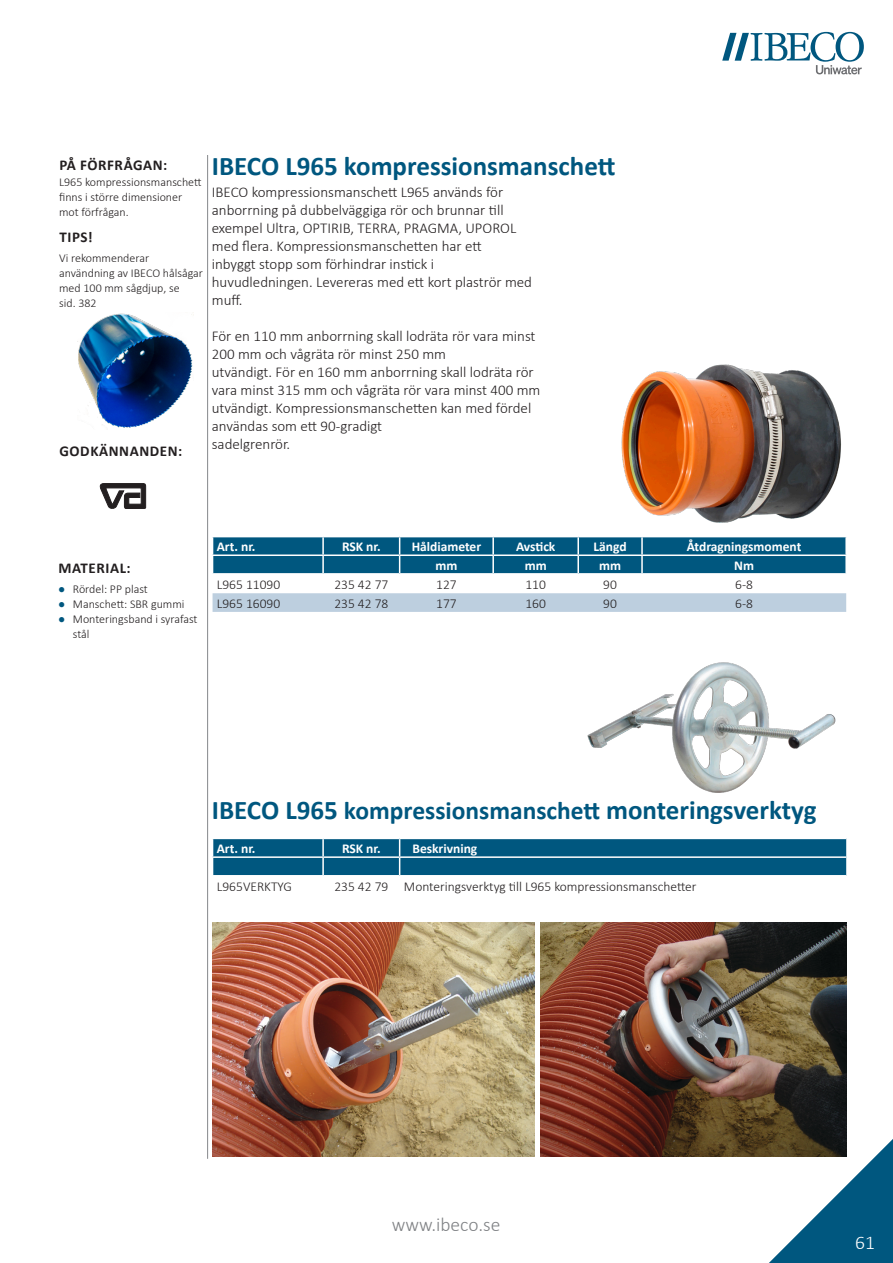
<style>
.page{position:relative;width:893px;height:1263px;background:#fff}
.page>*{position:absolute;margin:0;border:0;box-sizing:border-box;transform-origin:0 0}
.t1{font:700 27px "Calibri";color:#00577f}
.t2{font:300 19.5px "Calibri";color:#808285}
.t3{font:300 19.5px "Calibri";color:#fff}
.t4{font:300 15px/18px "Calibri";color:#231f20}
.t5{font:700 15px "Calibri";letter-spacing:.04em;color:#231f20}
.t6{font:300 13.5px "Calibri";color:#231f20}
.t7{font:700 13.5px "Calibri";color:#fff}
.t8{font:300 12px/15px "Calibri";color:#231f20}
.s1{font-weight:400;color:#00577f}
.s2{font-size:25.5px}
</style>
<div class="page">
<svg style="left:722px;top:32px;width:142px;height:42px"></svg>
<hr style="left:207px;top:155px;width:1px;height:1003px;background:#939598">
<svg style="left:747px;top:1125px;width:146px;height:138px"></svg>
<div style="left:213px;top:593px;width:633px;height:19px;background:#bdcfdf"></div>
<svg style="left:212px;top:537px;width:635px;height:37px;background:#19678b"></svg>
<img style="left:621px;top:364px;width:220px;height:159px">
<svg style="left:212px;top:838px;width:634px;height:37px;background:#136488"></svg>
<img style="left:587px;top:662px;width:249px;height:131px">
<img style="left:213px;top:923px;width:321px;height:234px">
<img style="left:540px;top:923px;width:306px;height:233px">
<svg style="left:99px;top:483px;width:47px;height:26px"></svg>
<img style="left:78px;top:313px;width:115px;height:115px">
<p class="t5" style="left:59px;top:155px;width:109px">PÅ FÖRFRÅGAN:</p>
<p class="t8" style="left:59px;top:175px;width:144px">L965 kompressionsmanschett finns i större dimensioner mot förfrågan.</p>
<p class="t5" style="left:59px;top:227px;width:35px">TIPS!</p>
<p class="t8" style="left:59px;top:250px;width:145px">Vi rekommenderar användning av IBECO hålsågar med 100 mm sågdjup, se<br>sid. 382</p>
<p class="t5" style="left:59px;top:440px;width:124px">GODKÄNNANDEN:</p>
<h1 class="t1" style="left:212px;top:147px;width:405px">IBECO L965 kompressionsmanschett</h1>
<p class="t4" style="left:212px;top:182px;width:322px">IBECO kompressionsmanschett L965 används för anborrning på dubbelväggiga rör och brunnar till exempel Ultra, OPTIRIB, TERRA, PRAGMA, UPOROL med flera. Kompressionsmanschetten har ett<br>inbyggt stopp som förhindrar instick i huvudledningen. Levereras med ett kort plaströr med muff.</p>
<p class="t4" style="left:212px;top:326px;width:330px">För en 110 mm anborrning skall lodräta rör vara minst 200 mm och vågräta rör minst 250 mm<br>utvändigt. För en 160 mm anborrning skall lodräta rör vara minst 315 mm och vågräta rör vara minst 400 mm utvändigt. Kompressionsmanschetten kan med fördel användas som ett 90-gradigt<br>sadelgrenrör.</p>
<p class="t5" style="left:58px;top:557px;width:74px">MATERIAL:</p>
<p class="t8" style="left:58px;top:581px;width:91px"><span class="s1">●</span> Rördel: PP plast</p>
<p class="t8" style="left:58px;top:596px;width:128px"><span class="s1">●</span> Manschett: SBR gummi</p>
<p class="t8" style="left:73px;top:611px;width:126px;text-indent:-15px"><span class="s1">●</span> Monteringsband i syrafast stål</p>
<p class="t7" style="left:217px;top:537px;width:40px">Art. nr.</p>
<p class="t7" style="left:342px;top:537px;width:40px">RSK nr.</p>
<p class="t7" style="left:412px;top:537px;width:71px">Håldiameter</p>
<p class="t7" style="left:516px;top:537px;width:41px">Avstick</p>
<p class="t7" style="left:594px;top:537px;width:35px">Längd</p>
<p class="t7" style="left:687px;top:537px;width:116px">Åtdragningsmoment</p>
<p class="t7" style="left:435px;top:556px;width:23px">mm</p>
<p class="t7" style="left:525px;top:556px;width:23px">mm</p>
<p class="t7" style="left:599px;top:556px;width:23px">mm</p>
<p class="t7" style="left:734px;top:556px;width:21px">Nm</p>
<p class="t6" style="left:217px;top:576px;width:65px">L965 11090</p>
<p class="t6" style="left:334px;top:576px;width:56px">235 42 77</p>
<p class="t6" style="left:436px;top:576px;width:22px">127</p>
<p class="t6" style="left:525px;top:576px;width:22px">110</p>
<p class="t6" style="left:603px;top:576px;width:15px">90</p>
<p class="t6" style="left:735px;top:576px;width:19px">6-8</p>
<p class="t6" style="left:217px;top:595px;width:65px">L965 16090</p>
<p class="t6" style="left:334px;top:595px;width:56px">235 42 78</p>
<p class="t6" style="left:436px;top:595px;width:22px">177</p>
<p class="t6" style="left:525px;top:595px;width:22px">160</p>
<p class="t6" style="left:603px;top:595px;width:15px">90</p>
<p class="t6" style="left:735px;top:595px;width:19px">6-8</p>
<h1 class="t1" style="left:212px;top:791px;width:606px">IBECO L965 <span class="s2">kompressionsmanschett</span> monteringsverktyg</h1>
<p class="t7" style="left:217px;top:839px;width:40px">Art. nr.</p>
<p class="t7" style="left:342px;top:839px;width:40px">RSK nr.</p>
<p class="t7" style="left:412px;top:839px;width:66px">Beskrivning</p>
<p class="t6" style="left:217px;top:878px;width:77px">L965VERKTYG</p>
<p class="t6" style="left:334px;top:878px;width:364px">235 42 79 Monteringsverktyg till L965 kompressionsmanschetter</p>
<h2 class="t2" style="left:392px;top:1212px;width:110px">www.ibeco.se</h2>
<h2 class="t3" style="left:855px;top:1230px;width:21px">61</h2>
</div>
